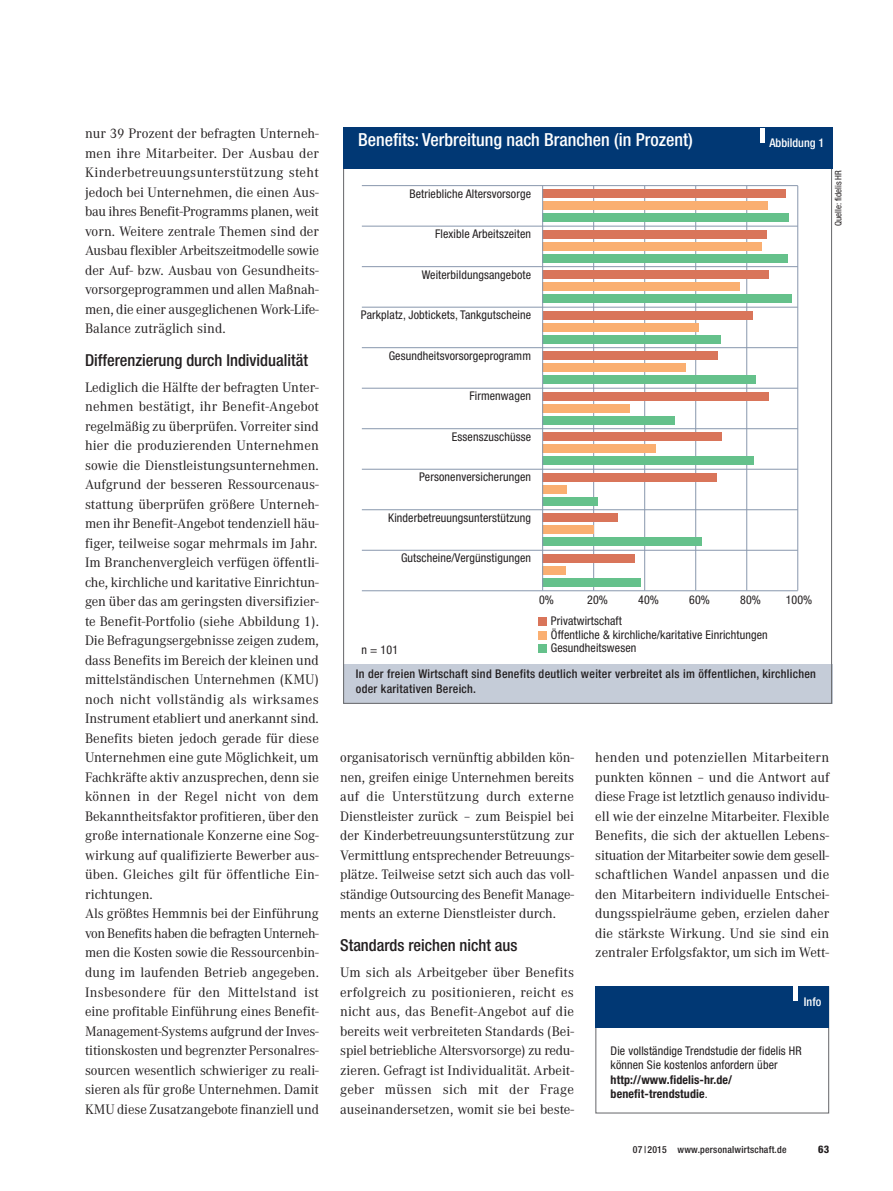
<style>
.page{position:relative;width:893px;height:1191px;background:#fff}
.page>*{position:absolute;margin:0;border:0;box-sizing:border-box;transform-origin:0 0}
.t1{font:500 condensed 18px "Helvetica Neue";color:#fff}
.t2{font:500 condensed 16.5px "Helvetica Neue";color:#231f20}
.t3{font:14.25px/19.5px "Corporate A";color:#231f20;text-align:justify}
.t4{font:condensed 12px/13.5px "Helvetica Neue";letter-spacing:.01em;color:#231f20}
.t5{font:500 condensed 12px/14.2px "Helvetica Neue";letter-spacing:.025em;color:#231f20}
.t6{font:700 condensed 12px/14.2px "Helvetica Neue";letter-spacing:.01em;color:#231f20}
.t7{font:500 condensed 12px "Helvetica Neue";color:#fff}
.t8{font:800 condensed 10.5px "Helvetica Neue";color:#231f20}
.t9{font:500 condensed 9.75px "Helvetica Neue";letter-spacing:.025em;color:#231f20}
.t10{font:condensed 9px "Helvetica Neue";color:#231f20}
.s1{font-family:"Koz Min Pr 6 N Medium Proportional";font-stretch:normal}
.s2{font-weight:400}
</style>
<div class="page">
<hr style="left:593px;top:186px;width:1px;height:404px;background:#8897ad">
<hr style="left:644px;top:186px;width:1px;height:404px;background:#8897ad">
<hr style="left:695px;top:186px;width:1px;height:404px;background:#8897ad">
<hr style="left:746px;top:186px;width:1px;height:404px;background:#8897ad">
<div style="left:595px;top:986px;width:234px;height:127px;border:1px solid #6c6d70"></div>
<div style="left:595px;top:986px;width:234px;height:41px;background:#013874"></div>
<div style="left:793px;top:986px;width:5px;height:14px;background:#fff"></div>
<div style="left:343px;top:665px;width:489px;height:39px;background:#c5ccd8"></div>
<div style="left:343px;top:128px;width:489px;height:41px;background:#013874"></div>
<hr style="left:761px;top:128px;width:4px;height:14px;background:#fff">
<hr style="left:362px;top:185px;width:436px;height:1px;background:#8897ad">
<hr style="left:362px;top:226px;width:436px;height:1px;background:#8897ad">
<hr style="left:362px;top:266px;width:436px;height:1px;background:#8897ad">
<hr style="left:362px;top:307px;width:436px;height:1px;background:#8897ad">
<hr style="left:362px;top:347px;width:436px;height:1px;background:#8897ad">
<hr style="left:362px;top:388px;width:436px;height:1px;background:#8897ad">
<hr style="left:362px;top:428px;width:436px;height:1px;background:#8897ad">
<hr style="left:362px;top:469px;width:436px;height:1px;background:#8897ad">
<hr style="left:362px;top:509px;width:436px;height:1px;background:#8897ad">
<hr style="left:362px;top:550px;width:436px;height:1px;background:#8897ad">
<hr style="left:362px;top:590px;width:436px;height:1px;background:#8897ad">
<div style="left:543px;top:189px;width:243px;height:9px;background:#d9755a"></div>
<div style="left:543px;top:201px;width:225px;height:9px;background:#faaf71"></div>
<div style="left:543px;top:213px;width:246px;height:9px;background:#65c18b"></div>
<div style="left:543px;top:230px;width:224px;height:8px;background:#d9755a"></div>
<div style="left:543px;top:242px;width:219px;height:8px;background:#faaf71"></div>
<div style="left:543px;top:254px;width:245px;height:8px;background:#65c18b"></div>
<div style="left:543px;top:270px;width:226px;height:9px;background:#d9755a"></div>
<div style="left:543px;top:282px;width:197px;height:9px;background:#faaf71"></div>
<div style="left:543px;top:294px;width:249px;height:9px;background:#65c18b"></div>
<div style="left:543px;top:311px;width:210px;height:8px;background:#d9755a"></div>
<div style="left:543px;top:323px;width:156px;height:8px;background:#faaf71"></div>
<div style="left:543px;top:335px;width:178px;height:8px;background:#65c18b"></div>
<div style="left:543px;top:351px;width:175px;height:9px;background:#d9755a"></div>
<div style="left:543px;top:363px;width:143px;height:9px;background:#faaf71"></div>
<div style="left:543px;top:375px;width:212px;height:9px;background:#65c18b"></div>
<div style="left:543px;top:392px;width:226px;height:8px;background:#d9755a"></div>
<div style="left:543px;top:404px;width:87px;height:8px;background:#faaf71"></div>
<div style="left:543px;top:416px;width:132px;height:8px;background:#65c18b"></div>
<div style="left:543px;top:432px;width:178px;height:9px;background:#d9755a"></div>
<div style="left:543px;top:444px;width:113px;height:9px;background:#faaf71"></div>
<div style="left:543px;top:456px;width:211px;height:9px;background:#65c18b"></div>
<div style="left:543px;top:473px;width:174px;height:8px;background:#d9755a"></div>
<div style="left:543px;top:485px;width:24px;height:8px;background:#faaf71"></div>
<div style="left:543px;top:497px;width:55px;height:8px;background:#65c18b"></div>
<div style="left:543px;top:513px;width:75px;height:9px;background:#d9755a"></div>
<div style="left:543px;top:525px;width:51px;height:9px;background:#faaf71"></div>
<div style="left:543px;top:537px;width:159px;height:9px;background:#65c18b"></div>
<div style="left:543px;top:554px;width:92px;height:8px;background:#d9755a"></div>
<div style="left:543px;top:566px;width:23px;height:8px;background:#faaf71"></div>
<div style="left:543px;top:578px;width:98px;height:8px;background:#65c18b"></div>
<div style="left:539px;top:631px;width:8px;height:8px;background:#faaf71"></div>
<div style="left:539px;top:644px;width:8px;height:9px;background:#65c18b"></div>
<div style="left:539px;top:617px;width:8px;height:9px;background:#d9755a"></div>
<hr style="left:797px;top:186px;width:1px;height:404px;background:#8897ad">
<hr style="left:542px;top:186px;width:1px;height:404px;background:#8897ad">
<p class="t3" style="left:85px;top:125px;width:235px">nur 39 Prozent der befragten Unterneh&shy;men ihre Mitarbeiter. Der Ausbau der Kinderbetreuungsunterstützung steht jedoch bei Unternehmen, die einen Aus&shy;bau ihres Benefit-Programms planen, weit vorn. Weitere zentrale Themen sind der Ausbau flexibler Arbeitszeitmodelle sowie der Auf- bzw. Ausbau von Gesundheits&shy;vorsorgeprogrammen und allen Maßnah&shy;men, die einer ausgeglichenen Work-Life-Balance zuträglich sind.</p>
<p class="t2" style="left:85px;top:354px;width:224px">Differenzierung durch Individualität</p>
<p class="t3" style="left:85px;top:378px;width:235px;text-align:left">Lediglich die Hälfte der befragten Unter&shy;nehmen bestätigt, ihr Benefit-Angebot regelmäßig zu überprüfen. Vorreiter sind hier die produzierenden Unternehmen sowie die Dienstleistungsunternehmen.<br>Aufgrund der besseren Ressourcenaus&shy;stattung überprüfen größere Unterneh&shy;men ihr Benefit-Angebot tendenziell häu&shy;figer, teilweise sogar mehrmals im Jahr.<br>Im Branchenvergleich verfügen öffentli&shy;che, kirchliche und karitative Einrichtun&shy;gen über das am geringsten diversifizier&shy;te Benefit-Portfolio (siehe Abbildung 1).<br>Die Befragungsergebnisse zeigen zudem, dass Benefits im Bereich der kleinen und mittelständischen Unternehmen (KMU) noch nicht vollständig als wirksames Instrument etabliert und anerkannt sind.<br>Benefits bieten jedoch gerade für diese Unternehmen eine gute Möglichkeit, um Fachkräfte aktiv anzusprechen, denn sie können in der Regel nicht von dem Bekanntheitsfaktor profitieren, über den große internationale Konzerne eine Sog&shy;wirkung auf qualifizierte Bewerber aus&shy;üben. Gleiches gilt für öffentliche Ein&shy;richtungen.<br>Als größtes Hemmnis bei der Einführung von Benefits haben die befragten Unterneh&shy;men die Kosten sowie die Ressourcenbin&shy;dung im laufenden Betrieb angegeben.<br>Insbesondere für den Mittelstand ist eine profitable Einführung eines Benefit-Management-Systems aufgrund der Inves&shy;titionskosten und begrenzter Personalres&shy;sourcen wesentlich schwieriger zu reali&shy;sieren als für große Unternehmen. Damit KMU diese Zusatzangebote finanziell und</p>
<p class="t1" style="left:358px;top:133px;width:336px">Benefits: Verbreitung nach Branchen (in Prozent)</p>
<p class="t7" style="left:769px;top:138px;width:56px">Abbildung 1</p>
<p class="t4" style="left:409px;top:188px;width:123px">Betriebliche Altersvorsorge</p>
<p class="t4" style="left:435px;top:228px;width:98px">Flexible Arbeitszeiten</p>
<p class="t4" style="left:422px;top:269px;width:111px">Weiterbildungsangebote</p>
<p class="t4" style="left:361px;top:309px;width:172px">Parkplatz, Jobtickets, Tankgutscheine</p>
<p class="t4" style="left:389px;top:350px;width:144px">Gesundheitsvorsorgeprogramm</p>
<p class="t4" style="left:470px;top:390px;width:63px">Firmenwagen</p>
<p class="t4" style="left:452px;top:431px;width:81px">Essenszuschu<span class="s1">̈</span>sse</p>
<p class="t4" style="left:419px;top:471px;width:113px">Personenversicherungen</p>
<p class="t4" style="left:388px;top:512px;width:144px">Kinderbetreuungsunterstu<span class="s1">̈</span>tzung</p>
<p class="t4" style="left:401px;top:552px;width:132px">Gutscheine/Vergu<span class="s1">̈</span>nstigungen</p>
<p class="t4" style="left:362px;top:644px;width:38px">n = 101</p>
<p class="t4" style="left:539px;top:594px;width:16px">0%</p>
<p class="t4" style="left:587px;top:594px;width:22px">20%</p>
<p class="t4" style="left:638px;top:594px;width:22px">40%</p>
<p class="t4" style="left:689px;top:594px;width:22px">60%</p>
<p class="t4" style="left:740px;top:594px;width:22px">80%</p>
<p class="t4" style="left:786px;top:594px;width:28px">100%</p>
<p class="t4" style="left:551px;top:615px;width:218px">Privatwirtschaft<br>Öffentliche &amp; kirchliche/karitative Einrichtungen<br>Gesundheitswesen</p>
<p class="t5" style="left:356px;top:668px;width:462px">In der freien Wirtschaft sind Benefits deutlich weiter verbreitet als im öffentlichen, kirchlichen oder karitativen Bereich.</p>
<p class="t10" style="left:835px;top:226px;width:58px;rotate:-90deg">Quelle: fidelis HR</p>
<p class="t3" style="left:340px;top:749px;width:235px">organisatorisch vernünftig abbilden kön&shy;nen, greifen einige Unternehmen bereits auf die Unterstützung durch externe Dienstleister zurück – zum Beispiel bei der Kinderbetreuungsunterstützung zur Vermittlung entsprechender Betreuungs&shy;plätze. Teilweise setzt sich auch das voll&shy;ständige Outsourcing des Benefit Manage&shy;ments an externe Dienstleister durch.</p>
<p class="t2" style="left:340px;top:939px;width:179px">Standards reichen nicht aus</p>
<p class="t3" style="left:340px;top:963px;width:235px">Um sich als Arbeitgeber über Benefits erfolgreich zu positionieren, reicht es nicht aus, das Benefit-Angebot auf die bereits weit verbreiteten Standards (Bei&shy;spiel betriebliche Altersvorsorge) zu redu&shy;zieren. Gefragt ist Individualität. Arbeit&shy;geber müssen sich mit der Frage auseinandersetzen, womit sie bei beste-</p>
<p class="t3" style="left:595px;top:749px;width:235px">henden und potenziellen Mitarbeitern punkten können – und die Antwort auf diese Frage ist letztlich genauso individu&shy;ell wie der einzelne Mitarbeiter. Flexible Benefits, die sich der aktuellen Lebens&shy;situation der Mitarbeiter sowie dem gesell&shy;schaftlichen Wandel anpassen und die den Mitarbeitern individuelle Entschei&shy;dungsspielräume geben, erzielen daher die stärkste Wirkung. Und sie sind ein zentraler Erfolgsfaktor, um sich im Wett-</p>
<p class="t7" style="left:804px;top:997px;width:19px">Info</p>
<p class="t4" style="left:611px;top:1044px;width:193px;line-height:14.2px">Die vollständige Trendstudie der fidelis HR können Sie kostenlos anfordern über</p>
<p class="t6" style="left:611px;top:1073px;width:123px">http://www.fidelis-hr.de/ benefit-trendstudie<span class="s2">.</span></p>
<p class="t9" style="left:633px;top:1145px;width:155px">07 |2015 www.personalwirtschaft.de</p>
<p class="t8" style="left:818px;top:1145px;width:12px">63</p>
</div>
